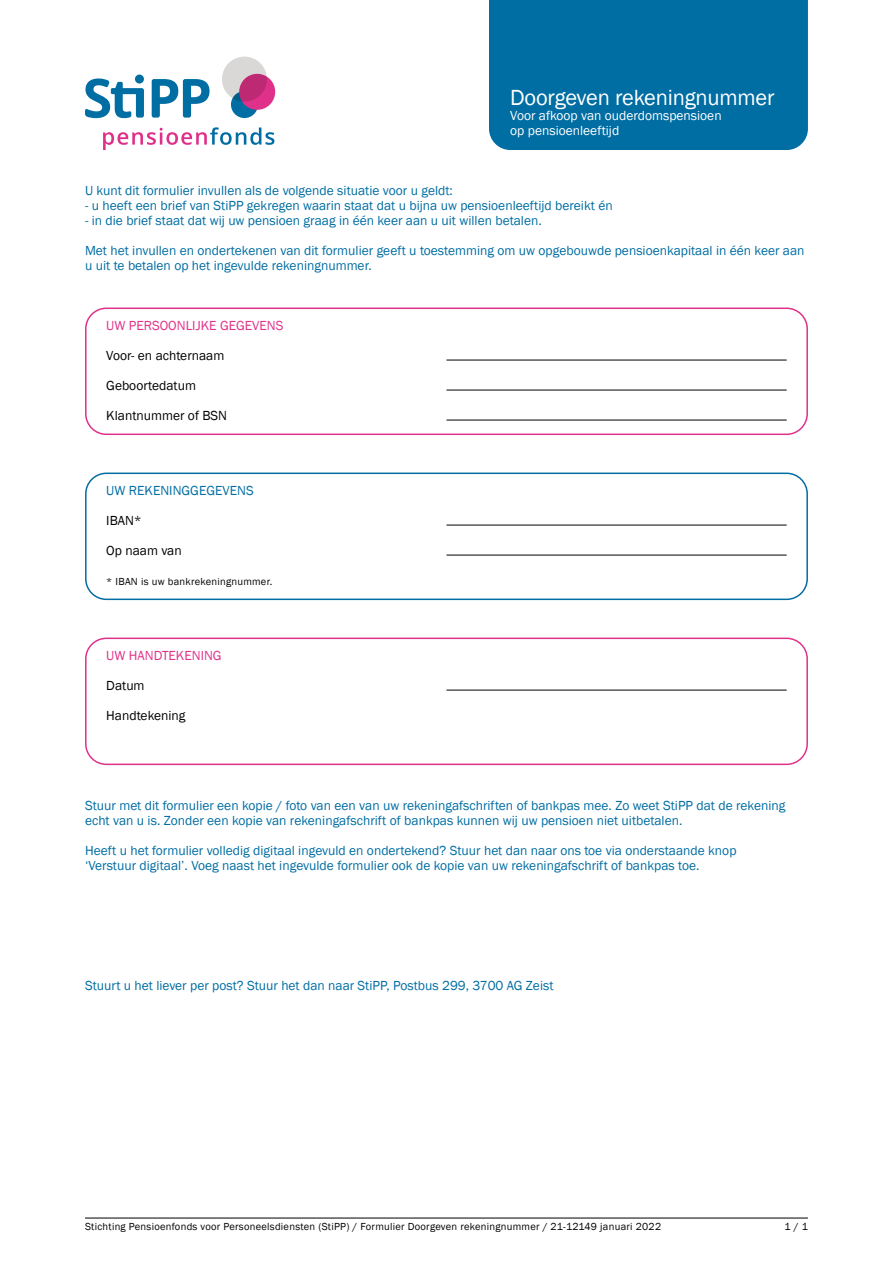
<style>
.page{position:relative;width:893px;height:1263px;background:#fff}
.page>*{position:absolute;margin:0;border:0;box-sizing:border-box;transform-origin:0 0}
.t1{font:22.5px "Franklin Gothic";letter-spacing:-.01em;color:#fff}
.t2{font:13.5px/15px "Franklin Gothic";color:#006da3}
.t3{font:13.5px "Franklin Gothic";color:#000}
.t4{font:13.5px/15px "Franklin Gothic";color:#fff}
.t5{font:13.5px "Franklin Gothic";color:#e0318a}
.t6{font:10.5px "Franklin Gothic";letter-spacing:.025em;color:#000}
</style>
<div class="page">
<div style="left:85px;top:638px;width:723px;height:127px;border:2px solid #e0318a;border-radius:21px"></div>
<div style="left:85px;top:473px;width:723px;height:127px;border:2px solid #006da3;border-radius:21px"></div>
<div style="left:85px;top:308px;width:723px;height:127px;border:2px solid #e0318a;border-radius:21px"></div>
<div style="left:489px;top:0;width:319px;height:150px;background:#006da3"></div>
<hr style="left:446px;top:360px;width:341px;height:1px;background:#000">
<hr style="left:446px;top:525px;width:341px;height:1px;background:#000">
<hr style="left:446px;top:555px;width:341px;height:1px;background:#000">
<hr style="left:446px;top:690px;width:341px;height:1px;background:#000">
<hr style="left:85px;top:1218px;width:723px;height:1px;background:#000">
<svg style="left:85px;top:78px;width:59px;height:40px"></svg>
<svg style="left:152px;top:79px;width:58px;height:39px"></svg>
<svg style="left:103px;top:127px;width:171px;height:23px"></svg>
<div style="left:135px;top:75px;width:9px;height:9px;background:#006da3;border-radius:50%"></div>
<svg style="left:222px;top:57px;width:53px;height:61px"></svg>
<hr style="left:446px;top:390px;width:341px;height:1px;background:#000">
<hr style="left:446px;top:420px;width:341px;height:1px;background:#000">
<h1 class="t1" style="left:510px;top:84px;width:266px">Doorgeven rekeningnummer</h1>
<p class="t4" style="left:510px;top:108px;width:213px">Voor afkoop van ouderdomspensioen op pensioenleeftijd</p>
<p class="t2" style="left:85px;top:183px;width:369px">U kunt dit formulier invullen als de volgende situatie voor u geldt:</p>
<p class="t2" style="left:85px;top:198px;width:529px">- u heeft een brief van StiPP gekregen waarin staat dat u bijna uw pensioenleeftijd bereikt én</p>
<p class="t2" style="left:85px;top:213px;width:458px">- in die brief staat dat wij uw pensioen graag in één keer aan u uit willen betalen.</p>
<p class="t2" style="left:85px;top:243px;width:721px">Met het invullen en ondertekenen van dit formulier geeft u toestemming om uw opgebouwde pensioenkapitaal in één keer aan u uit te betalen op het ingevulde rekeningnummer.</p>
<p class="t5" style="left:106px;top:317px;width:179px">UW PERSOONLIJKE GEGEVENS</p>
<p class="t3" style="left:106px;top:347px;width:120px">Voor- en achternaam</p>
<p class="t3" style="left:106px;top:377px;width:91px">Geboortedatum</p>
<p class="t3" style="left:106px;top:407px;width:122px">Klantnummer of BSN</p>
<p class="t2" style="left:106px;top:483px;width:149px">UW REKENINGGEGEVENS</p>
<p class="t3" style="left:106px;top:512px;width:37px">IBAN*</p>
<p class="t3" style="left:106px;top:542px;width:77px">Op naam van</p>
<p class="t6" style="left:106px;top:575px;width:168px">* IBAN is uw bankrekeningnummer.</p>
<p class="t5" style="left:106px;top:647px;width:117px">UW HANDTEKENING</p>
<p class="t3" style="left:106px;top:677px;width:40px">Datum</p>
<p class="t3" style="left:106px;top:707px;width:81px">Handtekening</p>
<p class="t2" style="left:85px;top:798px;width:702px">Stuur met dit formulier een kopie / foto van een van uw rekeningafschriften of bankpas mee. Zo weet StiPP dat de rekening echt van u is. Zonder een kopie van rekeningafschrift of bankpas kunnen wij uw pensioen niet uitbetalen.</p>
<p class="t2" style="left:85px;top:843px;width:653px">Heeft u het formulier volledig digitaal ingevuld en ondertekend? Stuur het dan naar ons toe via onderstaande knop ‘Verstuur digitaal’. Voeg naast het ingevulde formulier ook de kopie van uw rekeningafschrift of bankpas toe.</p>
<p class="t2" style="left:85px;top:978px;width:470px">Stuurt u het liever per post? Stuur het dan naar StiPP, Postbus 299, 3700 AG Zeist</p>
<p class="t6" style="left:85px;top:1220px;width:578px">Stichting Pensioenfonds voor Personeelsdiensten (StiPP) / Formulier Doorgeven rekeningnummer / 21-12149 januari 2022</p>
<p class="t6" style="left:784px;top:1220px;width:25px">1 / 1</p>
</div>
